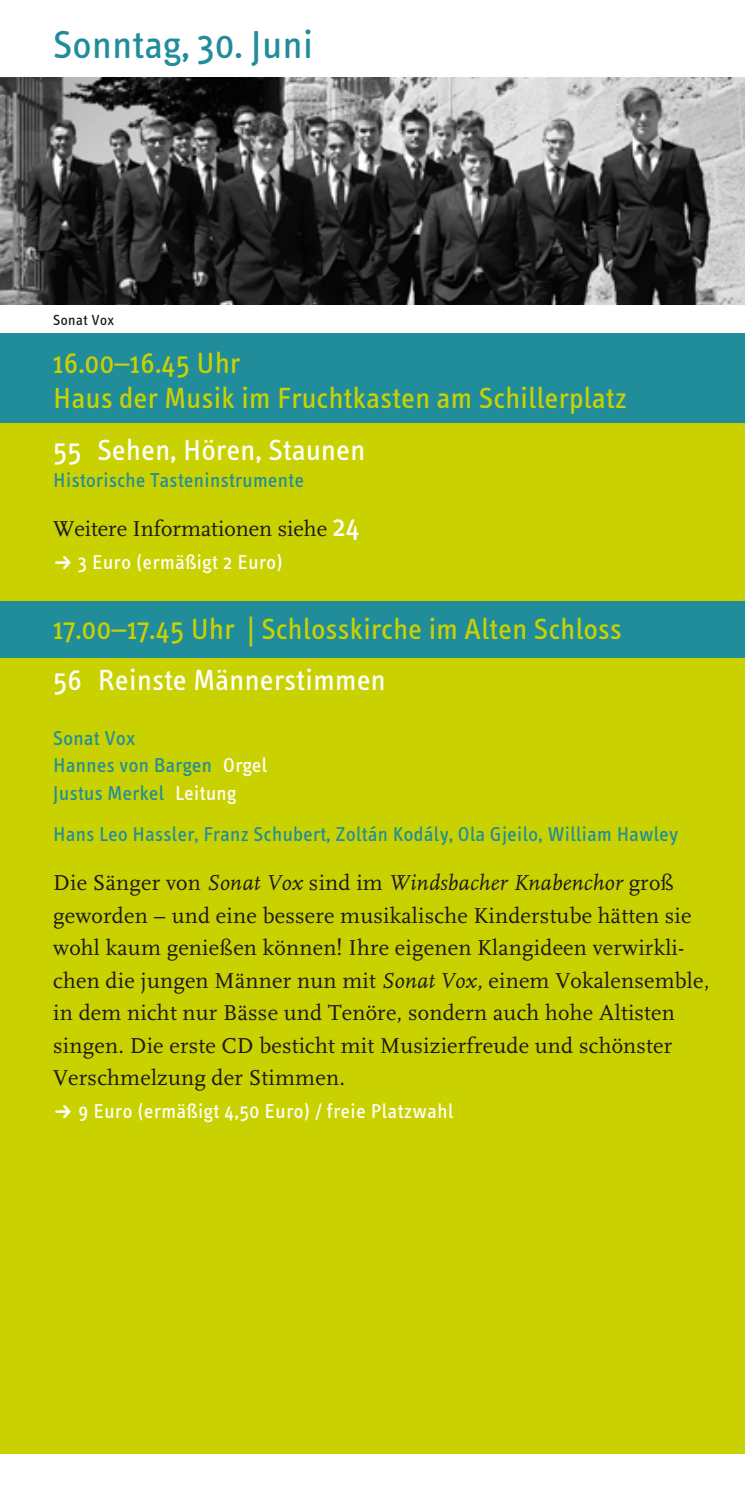
<style>
.page{position:relative;width:745px;height:1489px;background:#fff}
.page>*{position:absolute;margin:0;border:0;box-sizing:border-box;transform-origin:0 0}
.t1{font:40px "Info Text";letter-spacing:.015em;color:#218c9a}
.t2{font:30px/35px "Info Text";letter-spacing:.015em;color:#c9d200}
.t3{font:30px "Info Text";letter-spacing:.015em;color:#fff}
.t4{font:22.5px/32.5px "Scala";letter-spacing:.01em;color:#1a171c}
.t5{font:20.5px/27.5px "Info Text";letter-spacing:.02em;color:#218c9a}
.t6{font:20.5px "Info Text";letter-spacing:.03em;color:#fff}
.t7{font:15px "Info Text";letter-spacing:.03em;color:#1a171c}
.s1{font-family:"Info Text";font-size:30px;color:#fff}
.s2{color:#fff}
.s3{font-style:italic}
</style>
<div class="page">
<img style="left:0;top:78px;width:744px;height:227px">
<div style="left:0;top:390px;width:744px;height:1063px;background:#c9d200"></div>
<div style="left:0;top:333px;width:744px;height:89px;background:#218c9a"></div>
<div style="left:0;top:601px;width:744px;height:57px;background:#218c9a"></div>
<h1 class="t1" style="left:53px;top:23px;width:261px">Sonntag, 30. Juni</h1>
<p class="t7" style="left:53px;top:311px;width:62px">Sonat Vox</p>
<h2 class="t2" style="left:53px;top:346px;width:574px">16.00–16.45 Uhr<br>Haus der Musik im Fruchtkasten am Schillerplatz</h2>
<h2 class="t3" style="left:53px;top:433px;width:313px">55 Sehen, Hören, Staunen</h2>
<p class="t5" style="left:53px;top:467px;width:252px">Historische Tasteninstrumente</p>
<p class="t4" style="left:53px;top:513px;width:308px">Weitere Informationen siehe <span class="s1">24</span></p>
<p class="t6" style="left:79px;top:550px;width:205px">3 Euro (ermäßigt 2 Euro)</p>
<h2 class="t2" style="left:53px;top:611px;width:569px">17.00–17.45 Uhr | Schlosskirche im Alten Schloss</h2>
<h2 class="t3" style="left:53px;top:663px;width:334px">56 Reinste Männerstimmen</h2>
<p class="t5" style="left:53px;top:724px;width:215px">Sonat Vox<br>Hannes von Bargen <span class="s2">Orgel<br></span>Justus Merkel <span class="s2">Leitung</span></p>
<p class="t5" style="left:53px;top:820px;width:626px">Hans Leo Hassler, Franz Schubert, Zoltán Kodály, Ola Gjeilo, William Hawley</p>
<p class="t4" style="left:53px;top:866px;width:657px">Die Sänger von <span class="s3">Sonat Vox</span> sind im <span class="s3">Windsbacher Knabenchor</span> groß geworden – und eine bessere musikalische Kinderstube hätten sie wohl kaum genießen können! Ihre eigenen Klangideen verwirkli&shy;chen die jungen Männer nun mit <span class="s3">Sonat Vox,</span> einem Vokalensemble, in dem nicht nur Bässe und Tenöre, sondern auch hohe Altisten singen. Die erste CD besticht mit Musizierfreude und schönster Verschmelzung der Stimmen.</p>
<p class="t6" style="left:79px;top:1099px;width:376px">9 Euro (ermäßigt 4,50 Euro) / freie Platzwahl</p>
</div>
